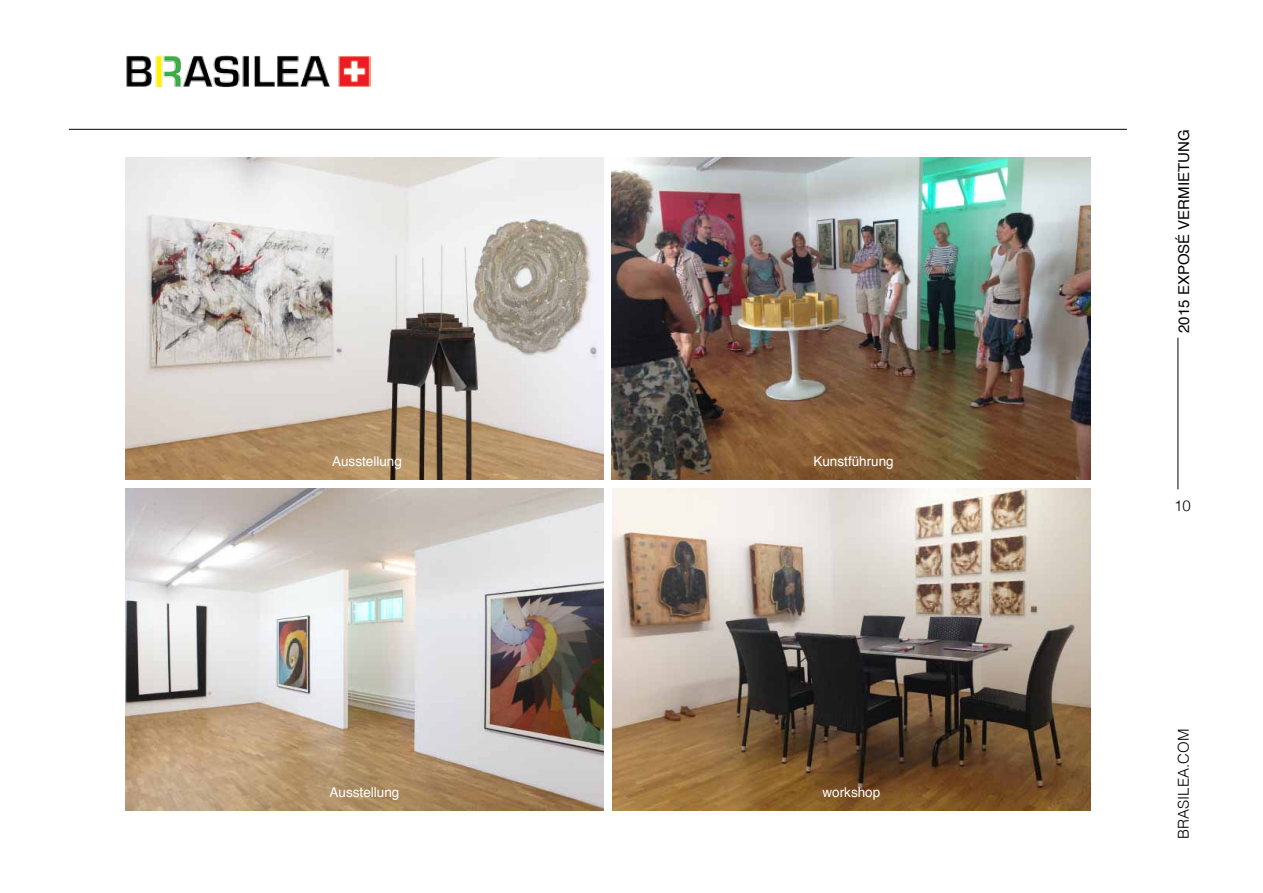
<style>
.page{position:relative;width:1263px;height:893px;background:#fff}
.page>*{position:absolute;margin:0;border:0;box-sizing:border-box;transform-origin:0 0}
.t1{font:15px "Helvetica";color:#000}
.t2{font:300 15px "Helvetica";color:#000}
.t3{font:13.5px "Helvetica";color:#fff}
</style>
<div class="page">
<img style="left:126px;top:55px;width:245px;height:33px">
<hr style="left:69px;top:129px;width:1058px;height:1px;background:#000">
<hr style="left:1178px;top:338px;width:1px;height:151px;background:#000">
<img style="left:125px;top:489px;width:479px;height:321px">
<img style="left:612px;top:489px;width:478px;height:321px">
<img style="left:612px;top:810px;width:478px;height:1px">
<img style="left:612px;top:157px;width:478px;height:322px">
<img style="left:125px;top:157px;width:479px;height:322px">
<p class="t3" style="left:332px;top:451px;width:71px">Ausstellung</p>
<p class="t3" style="left:813px;top:451px;width:82px">Kunstführung</p>
<p class="t3" style="left:330px;top:782px;width:71px">Ausstellung</p>
<p class="t3" style="left:822px;top:782px;width:59px">workshop</p>
<p class="t1" style="left:1172px;top:333px;width:205px;rotate:-90deg">2015 EXPOSÉ VERMIETUNG</p>
<p class="t2" style="left:1174px;top:492px;width:18px">10</p>
<p class="t2" style="left:1170px;top:839px;width:112px;rotate:-90deg">BRASILEA.COM</p>
</div>
